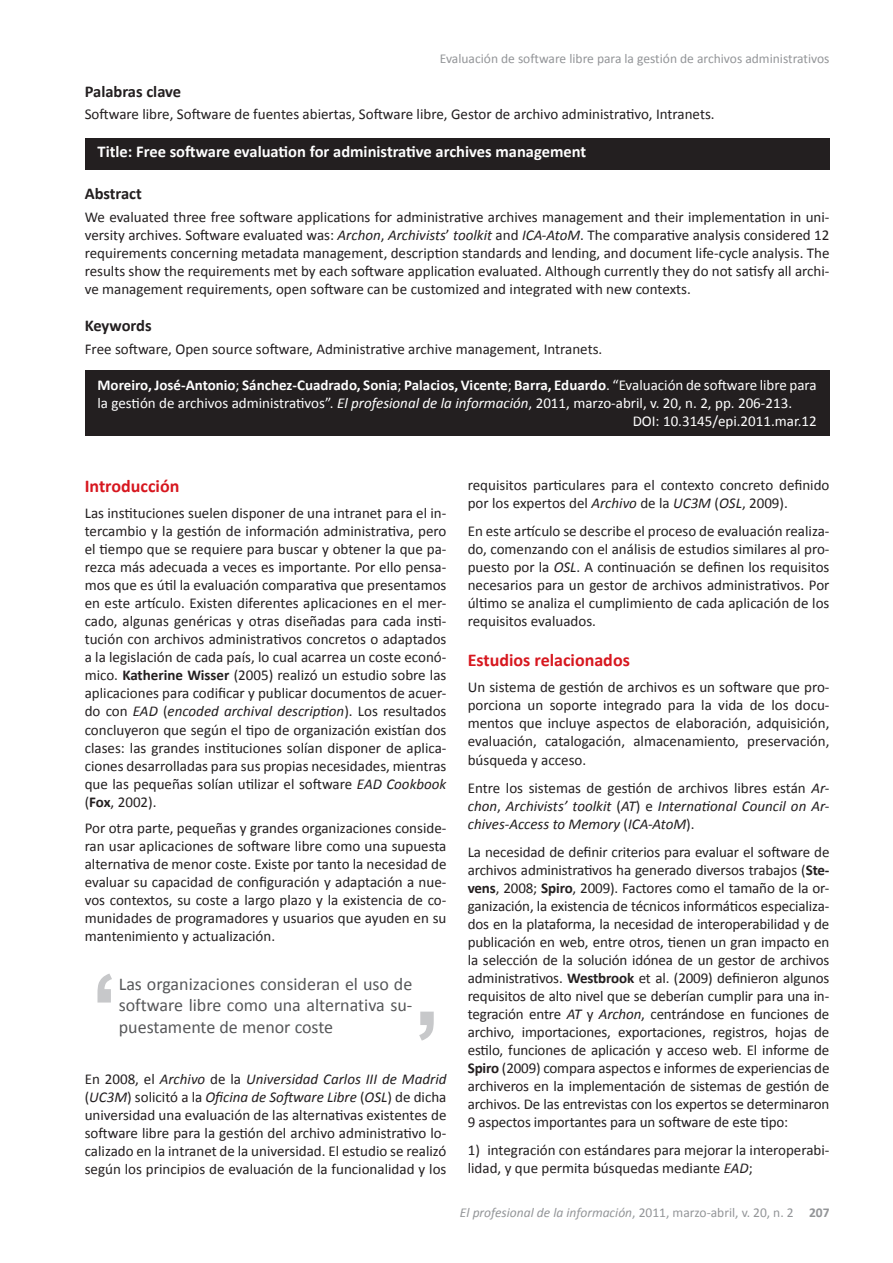
<style>
.page{position:relative;width:893px;height:1263px;background:#fff}
.page>*{position:absolute;margin:0;border:0;box-sizing:border-box;transform-origin:0 0}
.t1{font:18px/21.6px "Calibri";color:#57585a;text-align:justify}
.t2{font:700 18px "Calibri";color:#d7171f}
.t3{font:700 16.5px "Calibri";color:#fff}
.t4{font:700 16.5px "Calibri";color:#231f20}
.t5{font:15px/18px "Calibri";color:#231f20;text-align:justify}
.t6{font:italic 15px/18px "Calibri";color:#231f20;text-align:justify}
.t7{font:15px "Calibri";color:#fff}
.t8{font:700 15px "Calibri";color:#fff}
.t9{font:13.5px "Calibri";color:#939598}
.t10{font:italic 13.5px "Calibri";color:#939598}
.s1{font-style:italic}
.s2{font-weight:400}
.s3{font-weight:700}
.s4{font-style:normal}
.s5{font-weight:700;font-style:normal}
</style>
<div class="page">
<div style="left:85px;top:370px;width:744px;height:65px;background:#231f20"></div>
<div style="left:85px;top:138px;width:744px;height:32px;background:#231f20"></div>
<svg style="left:419px;top:1011px;width:14px;height:29px"></svg>
<svg style="left:97px;top:973px;width:15px;height:29px"></svg>
<p class="t9" style="left:439px;top:50px;width:391px">Evaluación de software libre para la gestión de archivos administrativos</p>
<p class="t4" style="left:85px;top:81px;width:98px">Palabras clave</p>
<p class="t5" style="left:85px;top:105px;width:631px">Software libre, Software de fuentes abiertas, Software libre, Gestor de archivo administrativo, Intranets.</p>
<p class="t3" style="left:97px;top:141px;width:490px">Title: Free software evaluation for administrative archives management</p>
<p class="t4" style="left:85px;top:183px;width:59px">Abstract</p>
<p class="t5" style="left:85px;top:207px;width:746px">We evaluated three free software applications for administrative archives management and their implementation in uni&shy;versity archives. Software evaluated was: <span class="s1">Archon</span>, <span class="s1">Archivists</span>’ <span class="s1">toolkit</span> and <span class="s1">ICA-AtoM</span>. The comparative analysis considered 12 requirements concerning metadata management, description standards and lending, and document life-cycle analysis. The results show the requirements met by each software application evaluated. Although currently they do not satisfy all archi&shy;ve management requirements, open software can be customized and integrated with new contexts.</p>
<p class="t4" style="left:85px;top:315px;width:68px">Keywords</p>
<p class="t5" style="left:85px;top:340px;width:519px">Free software, Open source software, Administrative archive management, Intranets.</p>
<p class="t8" style="left:97px;top:375px;width:720px">Moreiro, José-Antonio<span class="s2">;</span> Sánchez-Cuadrado, Sonia<span class="s2">;</span> Palacios, Vicente<span class="s2">;</span> Barra, Eduardo<span class="s2">. “Evaluación de software libre para</span></p>
<p class="t7" style="left:97px;top:393px;width:695px">la gestión de archivos administrativos”. <span class="s1">El profesional de la información</span>, 2011, marzo-abril, v. 20, n. 2, pp. 206-213.</p>
<p class="t7" style="left:632px;top:411px;width:185px">DOI: 10.3145/epi.2011.mar.12</p>
<p class="t2" style="left:85px;top:474px;width:96px">Introducción</p>
<p class="t5" style="left:85px;top:504px;width:363px">Las instituciones suelen disponer de una intranet para el in&shy;tercambio y la gestión de información administrativa, pero el tiempo que se requiere para buscar y obtener la que pa&shy;rezca más adecuada a veces es importante. Por ello pensa&shy;mos que es útil la evaluación comparativa que presentamos en este artículo. Existen diferentes aplicaciones en el mer&shy;cado, algunas genéricas y otras diseñadas para cada insti&shy;tución con archivos administrativos concretos o adaptados a la legislación de cada país, lo cual acarrea un coste econó&shy;mico. <span class="s3">Katherine Wisser</span> (2005) realizó un estudio sobre las aplicaciones para codificar y publicar documentos de acuer&shy;do con <span class="s1">EAD</span> (<span class="s1">encoded archival description</span>). Los resultados concluyeron que según el tipo de organización existían dos clases: las grandes instituciones solían disponer de aplica&shy;ciones desarrolladas para sus propias necesidades, mientras que las pequeñas solían utilizar el software <span class="s1">EAD Cookbook </span>(<span class="s3">Fox</span>, 2002).</p>
<p class="t5" style="left:85px;top:819px;width:363px">Por otra parte, pequeñas y grandes organizaciones conside&shy;ran usar aplicaciones de software libre como una supuesta alternativa de menor coste. Existe por tanto la necesidad de evaluar su capacidad de configuración y adaptación a nue&shy;vos contextos, su coste a largo plazo y la existencia de co&shy;munidades de programadores y usuarios que ayuden en su mantenimiento y actualización.</p>
<p class="t1" style="left:119px;top:972px;width:295px">Las organizaciones consideran el uso de software libre como una alternativa su&shy;puestamente de menor coste</p>
<p class="t5" style="left:85px;top:1069px;width:363px">En 2008, el <span class="s1">Archivo</span> de la <span class="s1">Universidad Carlos III de Madrid </span>(<span class="s1">UC3M</span>) solicitó a la <span class="s1">Oficina de Software Libre</span> (<span class="s1">OSL</span>) de dicha universidad una evaluación de las alternativas existentes de software libre para la gestión del archivo administrativo lo&shy;calizado en la intranet de la universidad. El estudio se realizó según los principios de evaluación de la funcionalidad y los</p>
<p class="t5" style="left:467px;top:475px;width:363px">requisitos particulares para el contexto concreto definido por los expertos del <span class="s1">Archivo</span> de la <span class="s1">UC3M</span> (<span class="s1">OSL</span>, 2009).</p>
<p class="t5" style="left:467px;top:522px;width:363px">En este artículo se describe el proceso de evaluación realiza&shy;do, comenzando con el análisis de estudios similares al pro&shy;puesto por la <span class="s1">OSL</span>. A continuación se definen los requisitos necesarios para un gestor de archivos administrativos. Por último se analiza el cumplimiento de cada aplicación de los requisitos evaluados.</p>
<p class="t2" style="left:467px;top:648px;width:163px">Estudios relacionados</p>
<p class="t5" style="left:467px;top:678px;width:363px">Un sistema de gestión de archivos es un software que pro&shy;porciona un soporte integrado para la vida de los docu&shy;mentos que incluye aspectos de elaboración, adquisición, evaluación, catalogación, almacenamiento, preservación, búsqueda y acceso.</p>
<p class="t6" style="left:467px;top:778px;width:363px"><span class="s4">Entre los sistemas de gestión de archivos libres están</span> Ar&shy;chon<span class="s4">,</span> Archivists’ toolkit <span class="s4">(</span>AT<span class="s4">) e</span> International Council on Ar&shy;chives-Access to Memory <span class="s4">(</span>ICA-AtoM<span class="s4">).</span></p>
<p class="t5" style="left:467px;top:842px;width:363px">La necesidad de definir criterios para evaluar el software de archivos administrativos ha generado diversos trabajos (<span class="s3">Ste&shy;vens</span>, 2008; <span class="s3">Spiro</span>, 2009). Factores como el tamaño de la or&shy;ganización, la existencia de técnicos informáticos especializa&shy;dos en la plataforma, la necesidad de interoperabilidad y de publicación en web, entre otros, tienen un gran impacto en la selección de la solución idónea de un gestor de archivos administrativos. <span class="s3">Westbrook</span> et al. (2009) definieron algunos requisitos de alto nivel que se deberían cumplir para una in&shy;tegración entre <span class="s1">AT</span> y <span class="s1">Archon</span>, centrándose en funciones de archivo, importaciones, exportaciones, registros, hojas de estilo, funciones de aplicación y acceso web. El informe de <span class="s3">Spiro</span> (2009) compara aspectos e informes de experiencias de archiveros en la implementación de sistemas de gestión de archivos. De las entrevistas con los expertos se determinaron 9 aspectos importantes para un software de este tipo:</p>
<p class="t5" style="left:467px;top:1141px;width:363px">1) integración con estándares para mejorar la interoperabi&shy;lidad, y que permita búsquedas mediante <span class="s1">EAD</span>;</p>
<p class="t10" style="left:459px;top:1202px;width:371px">El profesional de la información<span class="s4">, 2011, marzo-abril, v. 20, n. 2</span> <span class="s5">207</span></p>
</div>
